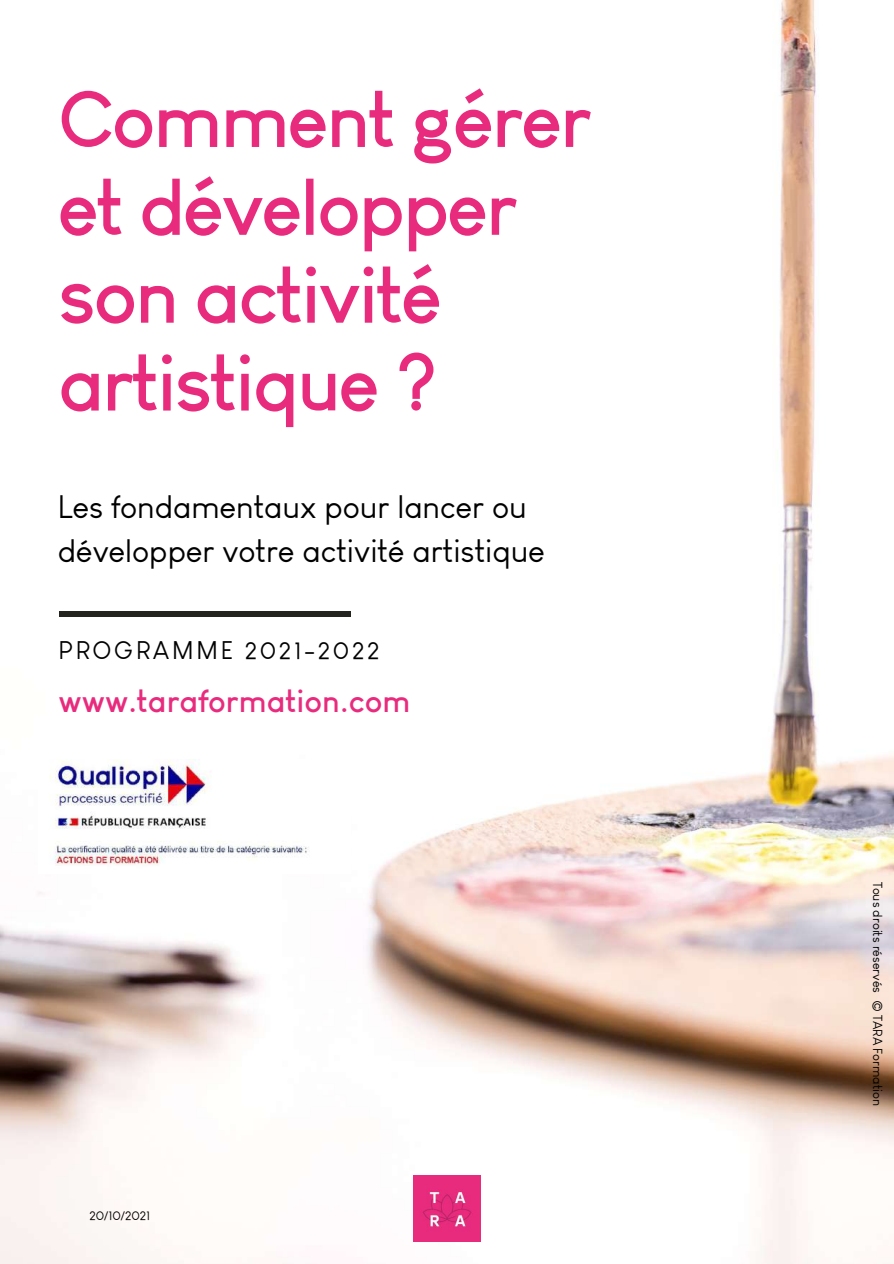
<style>
.page{position:relative;width:894px;height:1264px;background:#fff}
.page>*{position:absolute;margin:0;border:0;box-sizing:border-box;transform-origin:0 0}
.t1{font:700 78.6px/87.8px "Louis George Cafe";letter-spacing:-.03em;color:#e82b7d}
.t2{font:31.8px/44px "Louis George Cafe";color:#000}
.t3{font:700 31.5px "Louis George Cafe";color:#e82b7d}
.t4{font:25.05px "Louis George Cafe";letter-spacing:.11em;color:#000}
.t5{font:12.9px "Louis George Cafe";color:#000}
</style>
<div class="page">
<img style="left:0;top:0;width:893px;height:1263px">
<img style="left:413px;top:1175px;width:67px;height:66px">
<div style="left:59px;top:611px;width:291px;height:5px;background:#24241f"></div>
<img style="left:38px;top:759px;width:312px;height:114px">
<h1 class="t1" style="left:58px;top:76px;width:535px">Comment gérer et développer son activité artistique ?</h1>
<p class="t2" style="left:58px;top:485px;width:488px">Les fondamentaux pour lancer ou développer votre activité artistique</p>
<p class="t4" style="left:59px;top:636px;width:322px">PROGRAMME 2021-2022</p>
<p class="t3" style="left:59px;top:683px;width:353px">www.taraformation.com</p>
<p class="t5" style="left:89px;top:1208px;width:62px">20/10/2021</p>
<p class="t5" style="left:884px;top:881px;width:226px;rotate:90deg">Tous droits réservés © TARA Formation</p>
</div>
